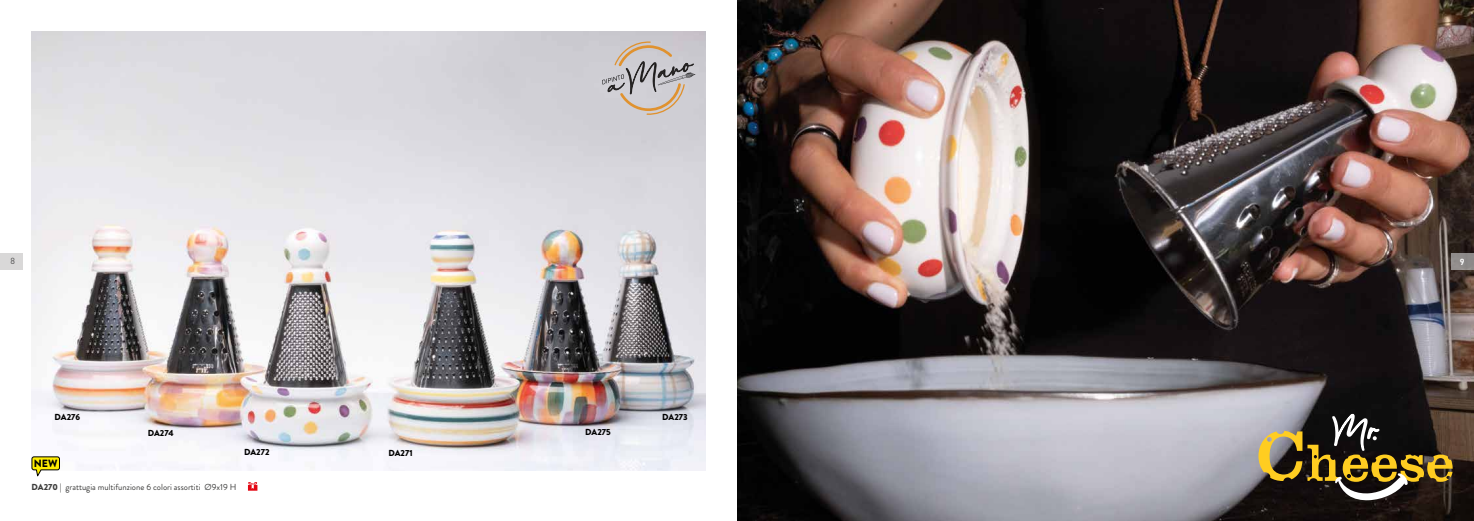
<style>
.page{position:relative;width:1474px;height:521px;background:#fff}
.page>*{position:absolute;margin:0;border:0;box-sizing:border-box;transform-origin:0 0}
.t1{font:900 10.5px "Brandon Grotesque";color:#000}
.t2{font:8.75px "Brandon Grotesque";color:#3c3c3b}
.t3{font:900 8.75px "Brandon Grotesque";color:#000}
.t4{font:8.75px "DIN";color:#4d4d4e}
.t5{font:8.75px "DIN Bold";color:#fff}
.s1{font-weight:900}
</style>
<div class="page">
<div style="left:0;top:253px;width:23px;height:17px;background:#d9d8d8"></div>
<img style="left:737px;top:0;width:736px;height:521px">
<div style="left:1450px;top:253px;width:23px;height:17px;background:#8f8c8a"></div>
<img style="left:32px;top:31px;width:673px;height:439px">
<svg style="left:248px;top:482px;width:9px;height:9px"></svg>
<svg style="left:602px;top:41px;width:93px;height:74px;background:#c2bbb9"></svg>
<svg style="left:31px;top:456px;width:29px;height:21px"></svg>
<svg style="left:1258px;top:413px;width:194px;height:87px;background:#584c30"></svg>
<p class="t4" style="left:11px;top:255px;width:6px">8</p>
<p class="t5" style="left:1459px;top:256px;width:6px">9</p>
<p class="t3" style="left:55px;top:411px;width:27px">DA276</p>
<p class="t1" style="left:34px;top:456px;width:25px">NEW</p>
<p class="t3" style="left:148px;top:427px;width:27px">DA274</p>
<p class="t2" style="left:32px;top:481px;width:206px"><span class="s1">DA270</span> | grattugia multifunzione 6 colori assortiti Ø9x19 H</p>
<p class="t3" style="left:244px;top:446px;width:27px">DA272</p>
<p class="t3" style="left:388px;top:446px;width:26px">DA271</p>
<p class="t3" style="left:585px;top:425px;width:27px">DA275</p>
<p class="t3" style="left:662px;top:411px;width:27px">DA273</p>
</div>
